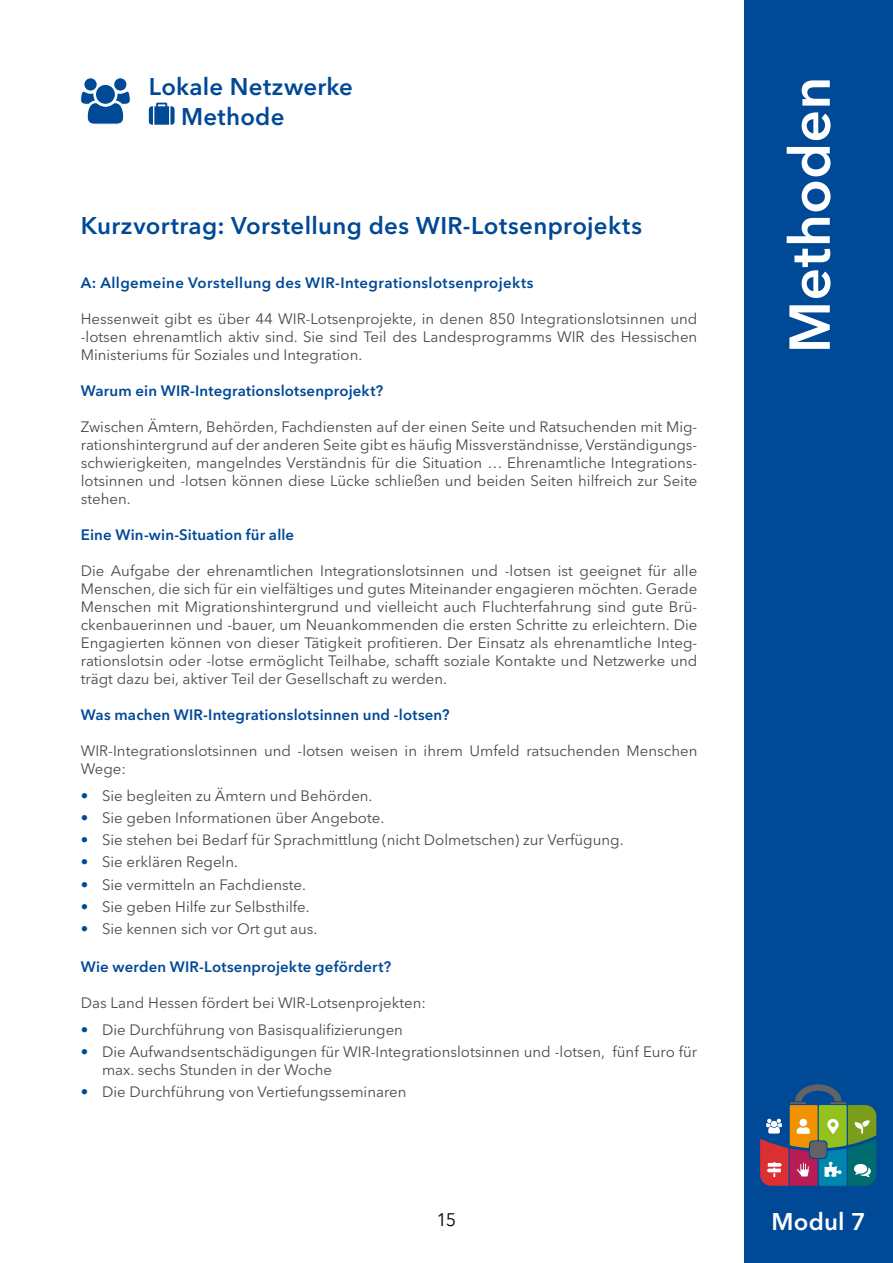
<style>
.page{position:relative;width:893px;height:1263px;background:#fff}
.page>*{position:absolute;margin:0;border:0;box-sizing:border-box;transform-origin:0 0}
.t1{font:600 57px "Avenir Next LT Pro";letter-spacing:.005em;color:#fff}
.t2{font:600 24px/30px "Avenir Next LT Pro";letter-spacing:.015em;color:#004996}
.t3{font:600 24px "Avenir Next LT Pro";letter-spacing:.01em;color:#fff}
.t4{font:18px "Avenir Next LT Pro";color:#000}
.Fliesstext{font:15px/18px "Avenir Next LT Pro";color:#4a4a49;text-align:justify}
.t5{font:600 15px "Avenir Next LT Pro";letter-spacing:.01em;color:#004996}
.s1{font-weight:600;color:#004996}
</style>
<div class="page">
<div style="left:744px;top:0;width:149px;height:1263px;background:#004996"></div>
<svg style="left:760px;top:1084px;width:116px;height:102px"></svg>
<svg style="left:80px;top:77px;width:51px;height:48px"></svg>
<svg style="left:149px;top:103px;width:26px;height:22px"></svg>
<h2 class="t2" style="left:181px;top:71px;width:173px;text-indent:-32px">Lokale Netzwerke<br>Methode</h2>
<h1 class="t1" style="left:775px;top:353px;width:278px;rotate:-90deg">Methoden</h1>
<h4 class="t2" style="left:81px;top:210px;width:563px">Kurzvortrag: Vorstellung des WIR-Lotsenprojekts</h4>
<h5 class="t5" style="left:81px;top:274px;width:454px">A: Allgemeine Vorstellung des WIR-Integrationslotsenprojekts</h5>
<p class="Fliesstext" style="left:81px;top:310px;width:618px">Hessenweit gibt es über 44 WIR-Lotsenprojekte, in denen 850 Integrationslotsinnen und -lotsen ehrenamtlich aktiv sind. Sie sind Teil des Landesprogramms WIR des Hessischen Ministeriums für Soziales und Integration.</p>
<h6 class="t5" style="left:81px;top:382px;width:304px">Warum ein WIR-Integrationslotsenprojekt?</h6>
<p class="Fliesstext" style="left:81px;top:418px;width:618px">Zwischen Ämtern, Behörden, Fachdiensten auf der einen Seite und Ratsuchenden mit Mig&shy;rationshintergrund auf der anderen Seite gibt es häufig Missverständnisse, Verständigungs&shy;schwierigkeiten, mangelndes Verständnis für die Situation … Ehrenamtliche Integrations&shy;lotsinnen und -lotsen können diese Lücke schließen und beiden Seiten hilfreich zur Seite stehen.</p>
<h6 class="t5" style="left:81px;top:526px;width:215px">Eine Win-win-Situation für alle</h6>
<p class="Fliesstext" style="left:81px;top:562px;width:618px">Die Aufgabe der ehrenamtlichen Integrationslotsinnen und -lotsen ist geeignet für alle Menschen, die sich für ein vielfältiges und gutes Miteinander engagieren möchten. Gerade Menschen mit Migrationshintergrund und vielleicht auch Fluchterfahrung sind gute Brü&shy;ckenbauerinnen und -bauer, um Neuankommenden die ersten Schritte zu erleichtern. Die Engagierten können von dieser Tätigkeit profitieren. Der Einsatz als ehrenamtliche Integ&shy;rationslotsin oder -lotse ermöglicht Teilhabe, schafft soziale Kontakte und Netzwerke und trägt dazu bei, aktiver Teil der Gesellschaft zu werden.</p>
<h6 class="t5" style="left:81px;top:706px;width:370px">Was machen WIR-Integrationslotsinnen und -lotsen?</h6>
<p class="Fliesstext" style="left:81px;top:742px;width:618px">WIR-Integrationslotsinnen und -lotsen weisen in ihrem Umfeld ratsuchenden Menschen<br>Wege:</p>
<p class="Fliesstext" style="left:81px;top:786px;width:293px"><span class="s1">•</span> Sie begleiten zu Ämtern und Behörden.</p>
<p class="Fliesstext" style="left:81px;top:808px;width:305px"><span class="s1">•</span> Sie geben Informationen über Angebote.</p>
<p class="Fliesstext" style="left:81px;top:831px;width:544px"><span class="s1">•</span> Sie stehen bei Bedarf für Sprachmittlung (nicht Dolmetschen) zur Verfügung.</p>
<p class="Fliesstext" style="left:81px;top:853px;width:159px"><span class="s1">•</span> Sie erklären Regeln.</p>
<p class="Fliesstext" style="left:81px;top:875px;width:227px"><span class="s1">•</span> Sie vermitteln an Fachdienste.</p>
<p class="Fliesstext" style="left:81px;top:897px;width:230px"><span class="s1">•</span> Sie geben Hilfe zur Selbsthilfe.</p>
<p class="Fliesstext" style="left:81px;top:920px;width:238px"><span class="s1">•</span> Sie kennen sich vor Ort gut aus.</p>
<h6 class="t5" style="left:81px;top:958px;width:312px">Wie werden WIR-Lotsenprojekte gefördert?</h6>
<p class="Fliesstext" style="left:81px;top:994px;width:347px">Das Land Hessen fördert bei WIR-Lotsenprojekten:</p>
<p class="Fliesstext" style="left:81px;top:1020px;width:324px"><span class="s1">•</span> Die Durchführung von Basisqualifizierungen</p>
<p class="Fliesstext" style="left:102px;top:1042px;width:597px;text-indent:-21px"><span class="s1">•</span> Die Aufwandsentschädigungen für WIR-Integrationslotsinnen und -lotsen, fünf Euro für max. sechs Stunden in der Woche</p>
<p class="Fliesstext" style="left:81px;top:1083px;width:327px"><span class="s1">•</span> Die Durchführung von Vertiefungsseminaren</p>
<p class="t4" style="left:437px;top:1208px;width:21px">15</p>
<h2 class="t3" style="left:771px;top:1207px;width:96px">Modul 7</h2>
</div>
